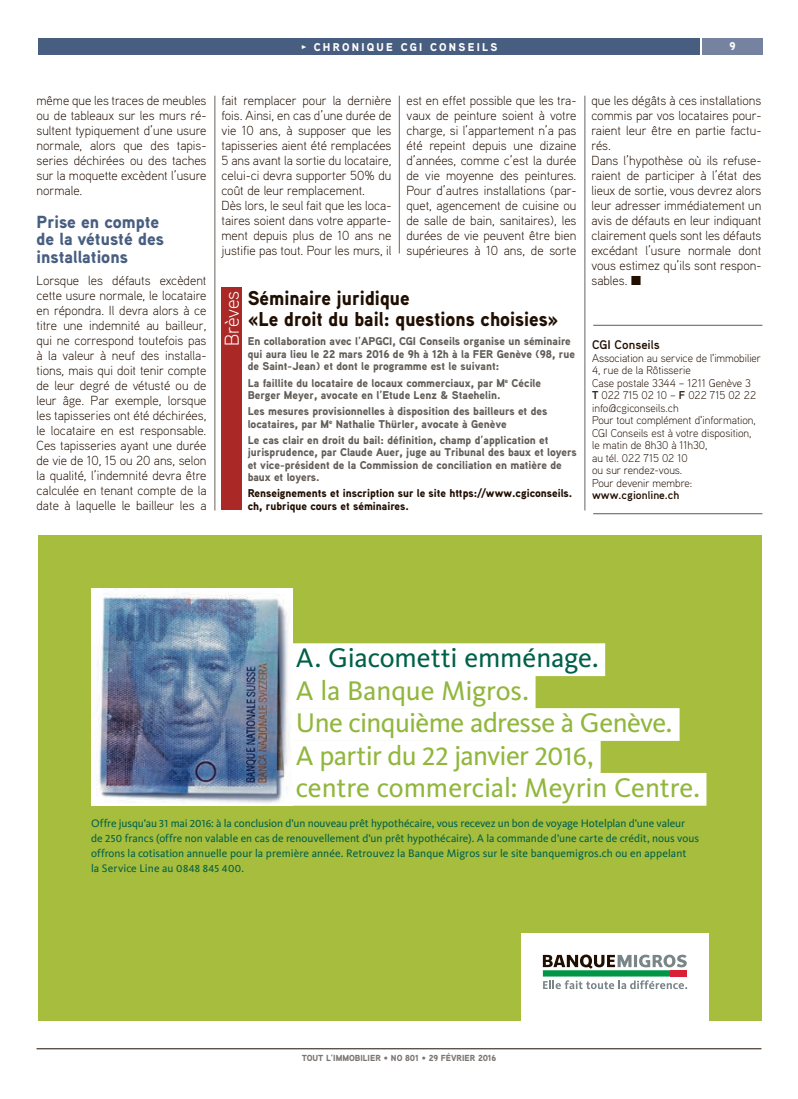
<style>
.page{position:relative;width:798px;height:1099px;background:#fff}
.page>*{position:absolute;margin:0;border:0;box-sizing:border-box;transform-origin:0 0}
.t1{font:27.88px/32.4px "Migrosbank Kievit";letter-spacing:-.015em;color:#91b63c}
.t2{font:27.88px "Migrosbank Kievit";letter-spacing:-.005em;color:#006048}
.t3{font:900 20px/21.2px "Aaux Pro";color:#200e00;scale:.96 1}
.t4{font:300 20px "Aaux Pro";letter-spacing:-.01em;color:#fff}
.t5{font:17.5px/17.5px "Aaux Pro Black OSF";color:#485e80}
.t6{font:300 13.12px/15px "Aaux Pro";color:#200e00;text-align:justify}
.t7{font:700 12.5px "Aaux Pro";color:#200e00}
.t8{font:900 11.25px/12.5px "Aaux Pro";color:#625d58}
.t9{font:11.25px/15px "Migrosbank Kievit";color:#006048}
.t10{font:300 11.25px/12.5px "Aaux Pro";color:#200e00}
.t11{font:900 11.25px/12.5px "Aaux Pro";color:#200e00}
.t12{font:900 11.25px "Aaux Pro";letter-spacing:.2em;color:#fff}
.t13{font:700 11.25px "Aaux Pro";color:#200e00}
.t14{font:900 8.75px "Aaux Pro";color:#797572}
.s1{font-family:"Meta Plus Bold Caps";font-weight:400}
.s2{font-weight:700}
</style>
<div class="page">
<hr style="left:36px;top:1048px;width:725px;height:1px;background:#200e00">
<div style="left:38px;top:535px;width:723px;height:485px;background:#a6bd3d"></div>
<div style="left:521px;top:933px;width:187px;height:87px;background:#fff"></div>
<svg style="left:542px;top:954px;width:145px;height:35px"></svg>
<div style="left:289px;top:643px;width:316px;height:33px;background:#fff"></div>
<div style="left:289px;top:675px;width:246px;height:33px;background:#fff"></div>
<div style="left:289px;top:708px;width:390px;height:33px;background:#fff"></div>
<div style="left:289px;top:740px;width:311px;height:33px;background:#fff"></div>
<div style="left:289px;top:773px;width:417px;height:32px;background:#fff"></div>
<img style="left:91px;top:588px;width:201px;height:217px">
<div style="left:38px;top:38px;width:661px;height:17px;background:#485e80"></div>
<div style="left:701px;top:38px;width:61px;height:17px;background:#7683a0"></div>
<div style="left:221px;top:287px;width:20px;height:223px;background:#aa2926"></div>
<hr style="left:593px;top:325px;width:169px;height:1px;background:#5e5953">
<hr style="left:593px;top:513px;width:169px;height:1px;background:#5e5953">
<hr style="left:214px;top:96px;width:1px;height:414px;background:#696460">
<hr style="left:399px;top:96px;width:1px;height:157px;background:#696460">
<hr style="left:584px;top:96px;width:1px;height:414px;background:#696460">
<p class="t12" style="left:301px;top:40px;width:198px"><span class="s1">•</span> CHRONIQUE CGI CONSEILS</p>
<p class="t12" style="left:729px;top:39px;width:8px">9</p>
<p class="t6" style="left:36px;top:93px;width:171px">même que les traces de meubles ou de tableaux sur les murs ré&shy;sultent typiquement d’une usure normale, alors que des tapis&shy;series déchirées ou des taches sur la moquette excèdent l’usure normale.</p>
<h3 class="t5" style="left:36px;top:212px;width:129px">Prise en compte de la vétusté des installations</h3>
<p class="t6" style="left:36px;top:273px;width:171px">Lorsque les défauts excèdent cette usure normale, le locataire en répondra. Il devra alors à ce titre une indemnité au bailleur, qui ne correspond toutefois pas à la valeur à neuf des installa&shy;tions, mais qui doit tenir compte de leur degré de vétusté ou de leur âge. Par exemple, lorsque les tapisseries ont été déchirées, le locataire en est responsable.<br>Ces tapisseries ayant une durée de vie de 10, 15 ou 20 ans, selon la qualité, l’indemnité devra être calculée en tenant compte de la date à laquelle le bailleur les a</p>
<p class="t6" style="left:221px;top:93px;width:171px;text-align:left">fait remplacer pour la dernière fois. Ainsi, en cas d’une durée de vie 10 ans, à supposer que les tapisseries aient été remplacées<br>5 ans avant la sortie du locataire, celui-ci devra supporter 50% du coût de leur remplacement.<br>Dès lors, le seul fait que les loca&shy;taires soient dans votre apparte&shy;ment depuis plus de 10 ans ne justifie pas tout. Pour les murs, il</p>
<p class="t6" style="left:406px;top:93px;width:171px">est en effet possible que les tra&shy;vaux de peinture soient à votre charge, si l’appartement n’a pas été repeint depuis une dizaine d’années, comme c’est la durée de vie moyenne des peintures.<br>Pour d’autres installations (par&shy;quet, agencement de cuisine ou de salle de bain, sanitaires), les durées de vie peuvent être bien supérieures à 10 ans, de sorte</p>
<p class="t6" style="left:591px;top:93px;width:171px;text-align:left">que les dégâts à ces installations commis par vos locataires pour&shy;raient leur être en partie factu&shy;rés.<br>Dans l’hypothèse où ils refuse&shy;raient de participer à l’état des lieux de sortie, vous devrez alors leur adresser immédiatement un avis de défauts en leur indiquant clairement quels sont les défauts excédant l’usure normale dont vous estimez qu’ils sont respon&shy;sables. ■</p>
<h2 class="t4" style="left:219px;top:346px;width:57px;rotate:-90deg">Brèves</h2>
<h2 class="t3" style="left:247px;top:286px;width:325px">Séminaire juridique<br>«Le droit du bail: questions choisies»</h2>
<p class="t8" style="left:247px;top:335px;width:329px">En collaboration avec l’APGCI, CGI Conseils organise un séminaire qui aura lieu le 22 mars 2016 de 9h à 12h à la FER Genève (98, rue de Saint-Jean) et dont le programme est le suivant:</p>
<p class="t8" style="left:247px;top:376px;width:295px">La faillite du locataire de locaux commerciaux, par M<sup>e</sup> Cécile<br>Berger Meyer, avocate en l’Etude Lenz &amp; Staehelin.</p>
<p class="t8" style="left:247px;top:404px;width:301px">Les mesures provisionnelles à disposition des bailleurs et des locataires, par M<sup>e</sup> Nathalie Thürler, avocate à Genève</p>
<p class="t8" style="left:247px;top:433px;width:330px">Le cas clair en droit du bail: définition, champ d’application et jurisprudence, par Claude Auer, juge au Tribunal des baux et loyers et vice-président de la Commission de conciliation en matière de baux et loyers.</p>
<p class="t11" style="left:247px;top:486px;width:326px">Renseignements et inscription sur le site https://www.cgiconseils. ch, rubrique cours et séminaires.</p>
<p class="t7" style="left:592px;top:337px;width:69px">CGI Conseils</p>
<p class="t10" style="left:592px;top:351px;width:170px">Association au service de l'immobilier<br>4, rue de la Rôtisserie<br>Case postale 3344 – 1211 Genève 3<br><span class="s2">T</span> 022 715 02 10 – <span class="s2">F</span> 022 715 02 22 info@cgiconseils.ch<br>Pour tout complément d'information,<br>CGI Conseils est à votre disposition, le matin de 8h30 à 11h30,<br>au tél. 022 715 02 10<br>ou sur rendez-vous.<br>Pour devenir membre:</p>
<p class="t13" style="left:592px;top:488px;width:89px">www.cgionline.ch</p>
<h1 class="t2" style="left:296px;top:642px;width:304px">A. Giacometti emménage.</h1>
<h1 class="t1" style="left:296px;top:674px;width:405px">A la Banque Migros.<br>Une cinquième adresse à Genève.<br>A partir du 22 janvier 2016,<br>centre commercial: Meyrin Centre.</h1>
<p class="t9" style="left:91px;top:815px;width:609px">Offre jusqu’au 31 mai 2016: à la conclusion d’un nouveau prêt hypothécaire, vous recevez un bon de voyage Hotelplan d’une valeur de 250 francs (offre non valable en cas de renouvellement d’un prêt hypothécaire). A la commande d’une carte de crédit, nous vous offrons la cotisation annuelle pour la première année. Retrouvez la Banque Migros sur le site banquemigros.ch ou en appelant<br>la Service Line au 0848 845 400.</p>
<p class="t14" style="left:302px;top:1051px;width:196px">TOUT L’IMMOBILIER • NO 801 • 29 FÉVRIER 2016</p>
</div>
